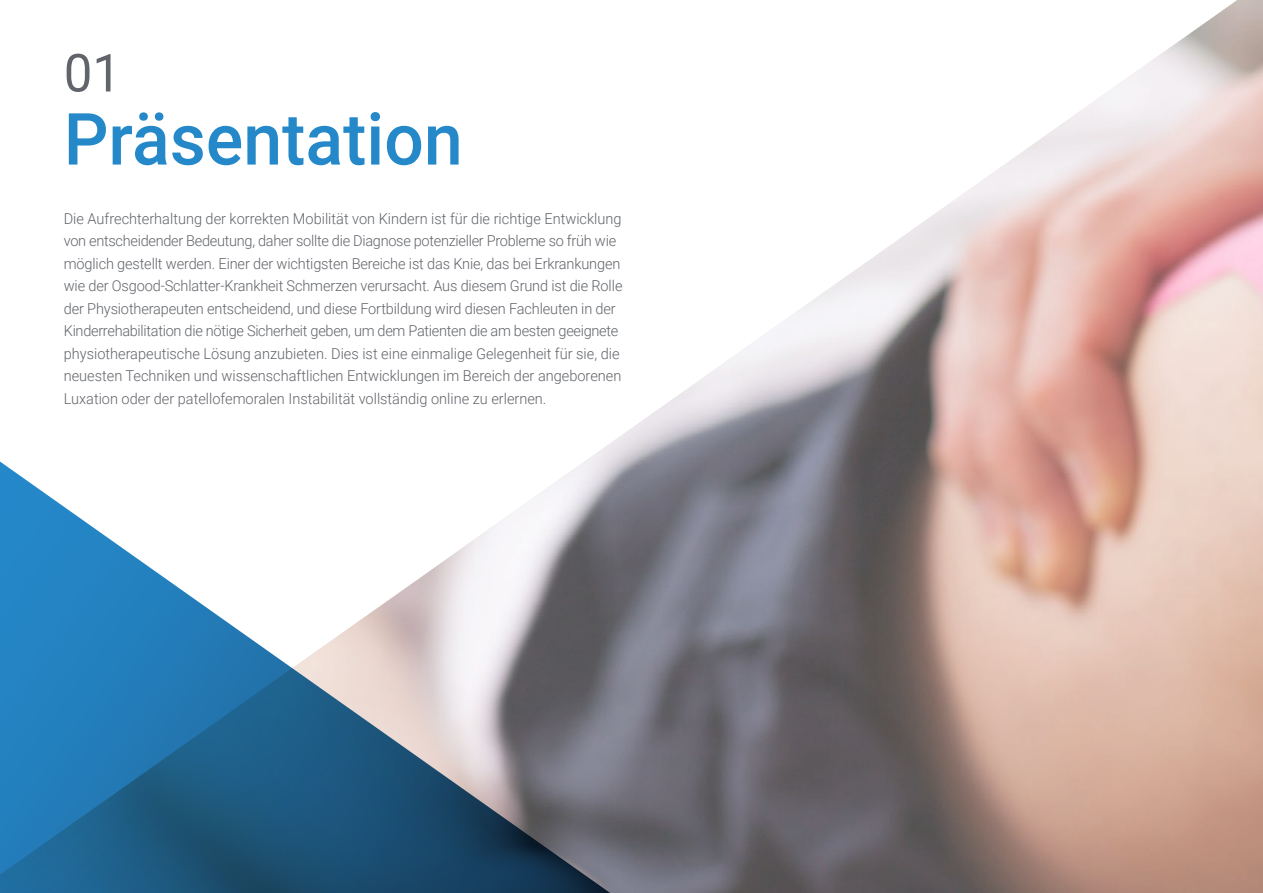
<style>
.page{position:relative;width:1263px;height:893px;background:#fff}
.page>*{position:absolute;margin:0;border:0;box-sizing:border-box;transform-origin:0 0}
.t1{font:500 72px "Roboto";color:#2488c9}
.t2{font:52.5px "Roboto";color:#61646a}
.t3{font:300 15px/22.5px "Roboto";letter-spacing:-.01em;color:#61646a}
</style>
<div class="page">
<img style="left:607px;top:0;width:656px;height:893px">
<svg style="left:0;top:446px;width:640px;height:447px"></svg>
<h2 class="t2" style="left:64px;top:36px;width:59px">01</h2>
<h1 class="t1" style="left:64px;top:89px;width:400px">Präsentation</h1>
<p class="t3" style="left:64px;top:207px;width:560px">Die Aufrechterhaltung der korrekten Mobilität von Kindern ist für die richtige Entwicklung von entscheidender Bedeutung, daher sollte die Diagnose potenzieller Probleme so früh wie möglich gestellt werden. Einer der wichtigsten Bereiche ist das Knie, das bei Erkrankungen wie der Osgood-Schlatter-Krankheit Schmerzen verursacht. Aus diesem Grund ist die Rolle der Physiotherapeuten entscheidend, und diese Fortbildung wird diesen Fachleuten in der Kinderrehabilitation die nötige Sicherheit geben, um dem Patienten die am besten geeignete physiotherapeutische Lösung anzubieten. Dies ist eine einmalige Gelegenheit für sie, die neuesten Techniken und wissenschaftlichen Entwicklungen im Bereich der angeborenen Luxation oder der patellofemoralen Instabilität vollständig online zu erlernen.</p>
</div>
